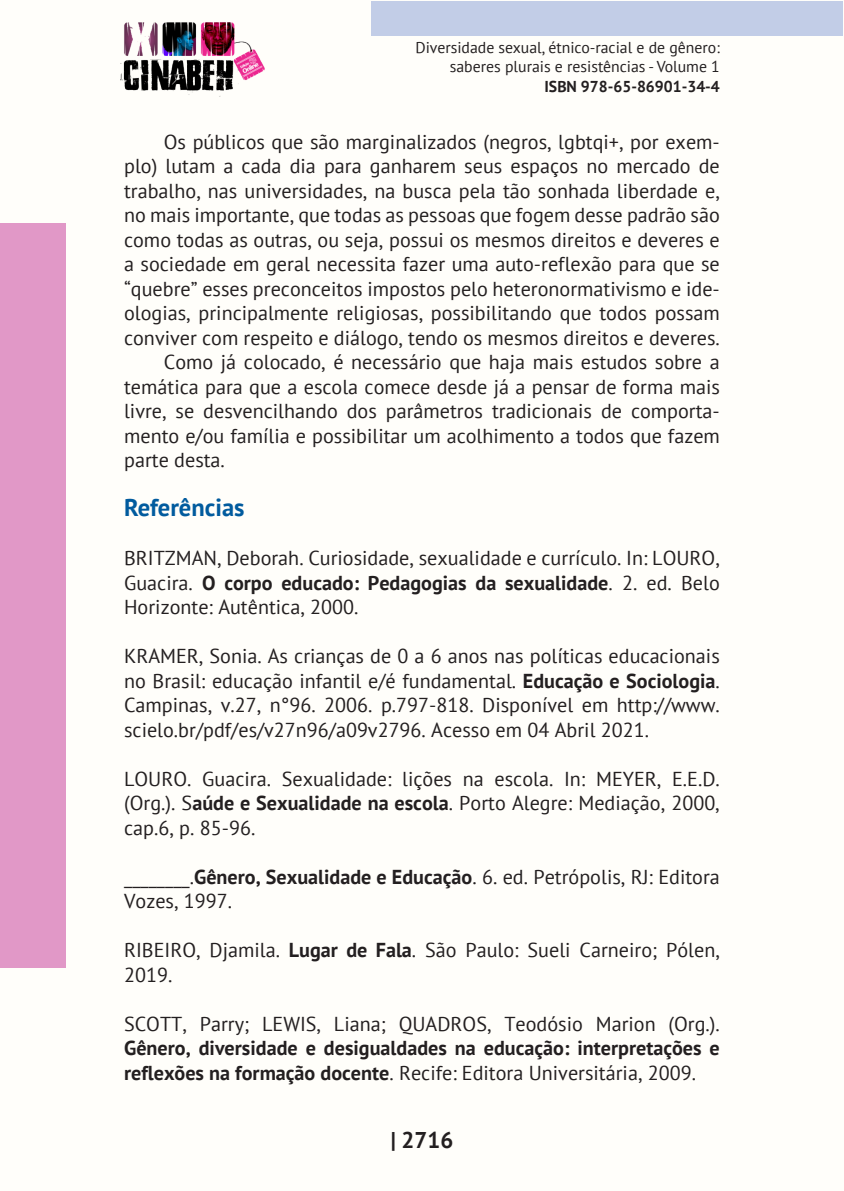
<style>
.page{position:relative;width:844px;height:1191px;background:#fff}
.page>*{position:absolute;margin:0;border:0;box-sizing:border-box;transform-origin:0 0}
._9_SUBTÍTULOS{font:700 24.5px "PT Sans";color:#015b9e}
.t1{font:700 22.75px "PT Sans";color:#231f20}
._11_REFERENCIAS{font:20.12px/24.5px "PT Sans";color:#231f20;text-align:justify}
._8_CORPO{font:20.12px/24.5px "PT Sans";color:#231f20;text-align:justify}
.t2{font:15.75px/18.9px "PT Sans";color:#231f20;text-align:right}
.t3{font:700 15.75px "PT Sans";color:#231f20}
.s1{font-weight:700}
</style>
<div class="page">
<div style="left:0;top:0;width:843px;height:1191px;background:#fffefa"></div>
<div style="left:371px;top:1px;width:471px;height:35px;background:#c2cde7"></div>
<div style="left:0;top:223px;width:65px;height:744px;background:#e198c7"></div>
<img style="left:120px;top:22px;width:144px;height:75px">
<p class="t2" style="left:415px;top:38px;width:306px">Diversidade sexual, étnico-racial e de gênero: saberes plurais e resistências - Volume 1</p>
<p class="t3" style="left:544px;top:76px;width:177px">ISBN 978-65-86901-34-4</p>
<p class="_8_CORPO" style="left:124px;top:129px;width:597px;text-indent:40px">Os públicos que são marginalizados (negros, lgbtqi+, por exem&shy;plo) lutam a cada dia para ganharem seus espaços no mercado de trabalho, nas universidades, na busca pela tão sonhada liberdade e, no mais importante, que todas as pessoas que fogem desse padrão são como todas as outras, ou seja, possui os mesmos direitos e deveres e a sociedade em geral necessita fazer uma auto-reflexão para que se “quebre” esses preconceitos impostos pelo heteronormativismo e ide&shy;ologias, principalmente religiosas, possibilitando que todos possam conviver com respeito e diálogo, tendo os mesmos direitos e deveres.</p>
<p class="_8_CORPO" style="left:124px;top:349px;width:597px;text-indent:40px">Como já colocado, é necessário que haja mais estudos sobre a temática para que a escola comece desde já a pensar de forma mais livre, se desvencilhando dos parâmetros tradicionais de comporta&shy;mento e/ou família e possibilitar um acolhimento a todos que fazem parte desta.</p>
<p class="_9_SUBTÍTULOS" style="left:124px;top:491px;width:122px">Referências</p>
<p class="_11_REFERENCIAS" style="left:124px;top:545px;width:597px">BRITZMAN, Deborah. Curiosidade, sexualidade e currículo. In: LOURO, Guacira. <span class="s1">O corpo educado: Pedagogias da sexualidade</span>. 2. ed. Belo Horizonte: Autêntica, 2000.</p>
<p class="_11_REFERENCIAS" style="left:124px;top:643px;width:597px">KRAMER, Sonia. As crianças de 0 a 6 anos nas políticas educacionais no Brasil: educação infantil e/é fundamental. <span class="s1">Educação e Sociologia</span>.<br>Campinas, v.27, n°96. 2006. p.797-818. Disponível em http://www. scielo.br/pdf/es/v27n96/a09v2796. Acesso em 04 Abril 2021.</p>
<p class="_11_REFERENCIAS" style="left:124px;top:766px;width:597px">LOURO. Guacira. Sexualidade: lições na escola. In: MEYER, E.E.D. (Org.). S<span class="s1">aúde e Sexualidade na escola</span>. Porto Alegre: Mediação, 2000, cap.6, p. 85-96.</p>
<p class="_11_REFERENCIAS" style="left:124px;top:864px;width:597px">________.<span class="s1">Gênero, Sexualidade e Educação</span>. 6. ed. Petrópolis, RJ: Editora<br>Vozes, 1997.</p>
<p class="_11_REFERENCIAS" style="left:124px;top:937px;width:597px">RIBEIRO, Djamila. <span class="s1">Lugar de Fala</span>. São Paulo: Sueli Carneiro; Pólen,<br>2019.</p>
<p class="_11_REFERENCIAS" style="left:124px;top:1011px;width:597px">SCOTT, Parry; LEWIS, Liana; QUADROS, Teodósio Marion (Org.).<br><span class="s1">Gênero, diversidade e desigualdades na educação: interpretações e reflexões na formação docente</span>. Recife: Editora Universitária, 2009.</p>
<p class="t1" style="left:390px;top:1125px;width:64px">| 2716</p>
</div>
